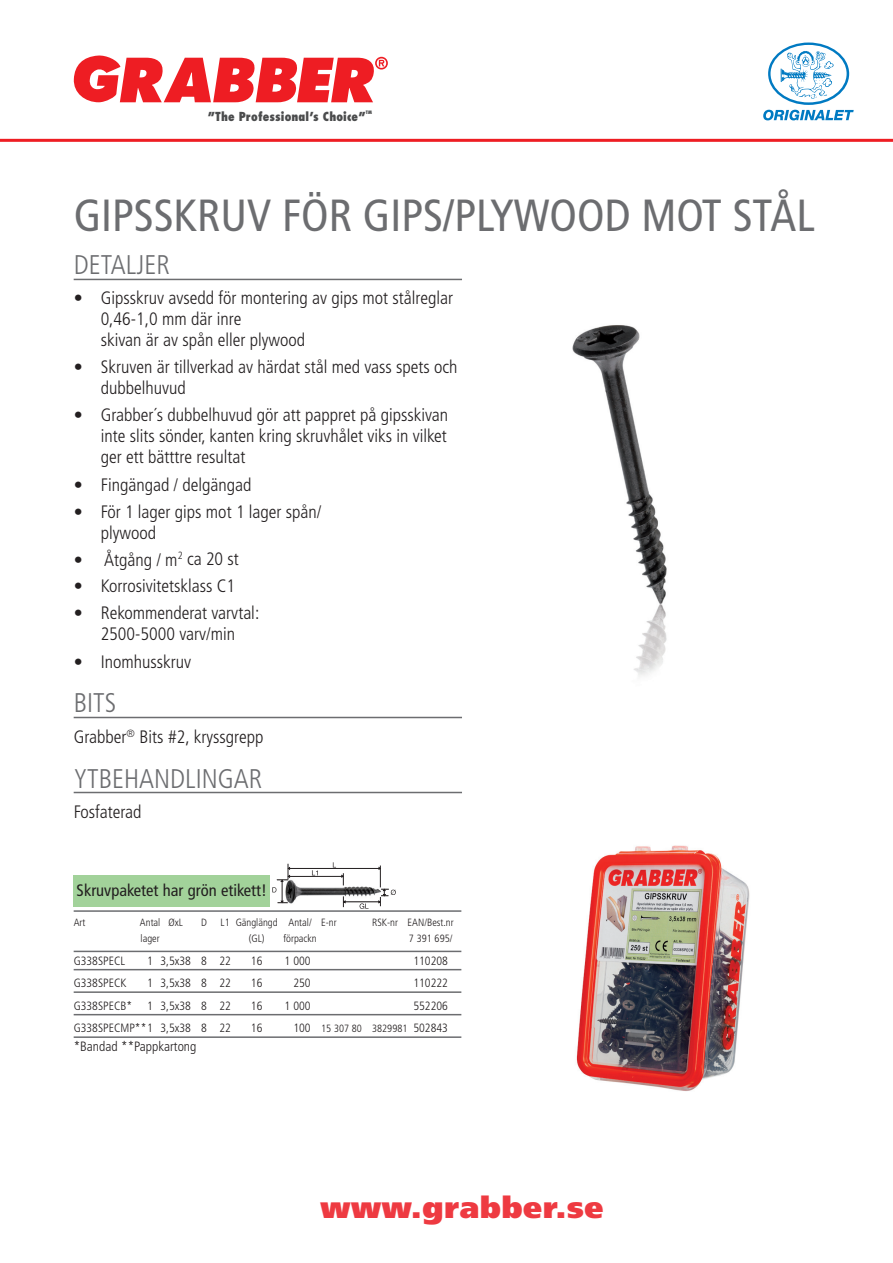
<style>
.page{position:relative;width:893px;height:1263px;background:#fff}
.page>*{position:absolute;margin:0;border:0;box-sizing:border-box;transform-origin:0 0}
.t1{font:condensed 45px "Frutiger LT Std";color:#6c6d70}
.t2{font:900 30px "Frutiger LT Std";letter-spacing:.02em;color:#ee3a41}
.t3{font:300 condensed 27px "Frutiger LT Std";color:#6c6d70}
.t4{font:300 condensed 18px/21px "Frutiger LT Std";color:#231f20}
.t5{font:condensed 16.65px "Frutiger LT Std";color:#231f20}
.t6{font:300 condensed 13.5px "Frutiger LT Std";color:#231f20}
.t7{font:800 condensed 12.15px "Futura Std";letter-spacing:.01em;color:#4b4c4d}
.t8{font:300 condensed 12px "Frutiger LT Std";color:#231f20}
.t9{font:300 condensed 10.5px "Frutiger LT Std";color:#231f20}
.t10{font:800 condensed 4.65px "Futura Std";color:#4b4c4d}
.s1{font-size:12px}
</style>
<div class="page">
<svg style="left:768px;top:43px;width:81px;height:62px"></svg>
<div style="left:770px;top:45px;width:77px;height:57px;background:#fff;border-radius:50%"></div>
<svg style="left:781px;top:51px;width:53px;height:48px"></svg>
<svg style="left:763px;top:110px;width:91px;height:10px"></svg>
<hr style="left:0;top:139px;width:893px;height:3px;background:#ee1d23">
<svg style="left:74px;top:56px;width:314px;height:46px"></svg>
<hr style="left:74px;top:279px;width:388px;height:1px;background:#6c6d70">
<hr style="left:74px;top:717px;width:388px;height:1px;background:#6c6d70">
<hr style="left:74px;top:792px;width:388px;height:1px;background:#6c6d70">
<hr style="left:74px;top:910px;width:387px;height:2px;background:#6c6d70">
<div style="left:74px;top:875px;width:196px;height:32px;background:#a2d29a"></div>
<hr style="left:74px;top:951px;width:387px;height:1px;background:#6c6d70">
<hr style="left:74px;top:969px;width:387px;height:1px;background:#6c6d70">
<hr style="left:74px;top:991px;width:387px;height:2px;background:#6c6d70">
<hr style="left:74px;top:1014px;width:387px;height:1px;background:#6c6d70">
<hr style="left:74px;top:1036px;width:387px;height:2px;background:#6c6d70">
<svg style="left:272px;top:862px;width:124px;height:47px"></svg>
<img style="left:576px;top:845px;width:174px;height:246px">
<img style="left:572px;top:325px;width:95px;height:352px">
<p class="t7" style="left:208px;top:108px;width:160px">”The Professional’s Choice”</p>
<p class="t10" style="left:366px;top:110px;width:8px">TM</p>
<h1 class="t1" style="left:74px;top:189px;width:743px">GIPSSKRUV FÖR GIPS/PLYWOOD MOT STÅL</h1>
<h3 class="t3" style="left:74px;top:250px;width:98px">DETALJER</h3>
<p class="t4" style="left:101px;top:288px;width:354px;text-indent:-27px">• Gipsskruv avsedd för montering av gips mot stålreglar<br>0,46-1,0 mm där inre<br>skivan är av spån eller plywood</p>
<p class="t4" style="left:101px;top:357px;width:358px;text-indent:-27px">• Skruven är tillverkad av härdat stål med vass spets och dubbelhuvud</p>
<p class="t4" style="left:101px;top:405px;width:349px;text-align:justify;text-indent:-27px">• Grabber´s dubbelhuvud gör att pappret på gipsskivan inte slits sönder, kanten kring skruvhålet viks in vilket ger ett bätttre resultat</p>
<p class="t4" style="left:74px;top:474px;width:179px">• Fingängad / delgängad</p>
<p class="t4" style="left:101px;top:501px;width:222px;text-indent:-27px">• För 1 lager gips mot 1 lager spån/ plywood</p>
<p class="t4" style="left:74px;top:549px;width:167px">• Åtgång / m<sup>2</sup> ca 20 st</p>
<p class="t4" style="left:74px;top:576px;width:163px">• Korrosivitetsklass C1</p>
<p class="t4" style="left:74px;top:603px;width:187px;text-align:center">• Rekommenderat varvtal:<br>2500-5000 varv/min</p>
<p class="t4" style="left:74px;top:651px;width:119px">• Inomhusskruv</p>
<h3 class="t3" style="left:74px;top:688px;width:44px">BITS</h3>
<p class="t4" style="left:74px;top:726px;width:191px">Grabber<sup>®</sup> Bits #2, kryssgrepp</p>
<h3 class="t3" style="left:74px;top:763px;width:190px">YTBEHANDLINGAR</h3>
<p class="t4" style="left:74px;top:801px;width:69px">Fosfaterad</p>
<p class="t5" style="left:77px;top:880px;width:192px">Skruvpaketet har grön etikett!</p>
<p class="t9" style="left:74px;top:916px;width:13px">Art</p>
<p class="t9" style="left:140px;top:916px;width:44px">Antal ØxL</p>
<p class="t9" style="left:201px;top:916px;width:7px">D</p>
<p class="t9" style="left:221px;top:916px;width:118px">L1 Gänglängd Antal/ E-nr</p>
<p class="t9" style="left:372px;top:916px;width:83px">RSK-nr EAN/Best.nr</p>
<p class="t9" style="left:141px;top:932px;width:21px">lager</p>
<p class="t9" style="left:249px;top:932px;width:17px">(GL)</p>
<p class="t9" style="left:284px;top:932px;width:35px">förpackn</p>
<p class="t9" style="left:409px;top:932px;width:45px">7 391 695/</p>
<p class="t8" style="left:74px;top:954px;width:53px">G338SPECL</p>
<p class="t8" style="left:147px;top:954px;width:85px">1 3,5x38 8 22</p>
<p class="t8" style="left:251px;top:954px;width:13px">16</p>
<p class="t8" style="left:284px;top:954px;width:28px">1 000</p>
<p class="t8" style="left:413px;top:954px;width:36px">110208</p>
<p class="t8" style="left:74px;top:976px;width:54px">G338SPECK</p>
<p class="t8" style="left:147px;top:976px;width:85px">1 3,5x38 8 22</p>
<p class="t8" style="left:251px;top:976px;width:13px">16</p>
<p class="t8" style="left:293px;top:976px;width:19px">250</p>
<p class="t8" style="left:413px;top:976px;width:36px">110222</p>
<p class="t8" style="left:74px;top:999px;width:60px">G338SPECB*</p>
<p class="t8" style="left:147px;top:999px;width:85px">1 3,5x38 8 22</p>
<p class="t8" style="left:251px;top:999px;width:13px">16</p>
<p class="t8" style="left:284px;top:999px;width:28px">1 000</p>
<p class="t8" style="left:413px;top:999px;width:36px">552206</p>
<p class="t8" style="left:74px;top:1021px;width:159px">G338SPECMP** 1 3,5x38 8 22</p>
<p class="t8" style="left:251px;top:1021px;width:13px">16</p>
<p class="t9" style="left:293px;top:1022px;width:156px"><span class="s1">100</span> 15 307 80 3829981 <span class="s1">502843</span></p>
<p class="t6" style="left:74px;top:1038px;width:124px">*Bandad **Pappkartong</p>
<h2 class="t2" style="left:321px;top:1189px;width:284px">www.grabber.se</h2>
</div>
